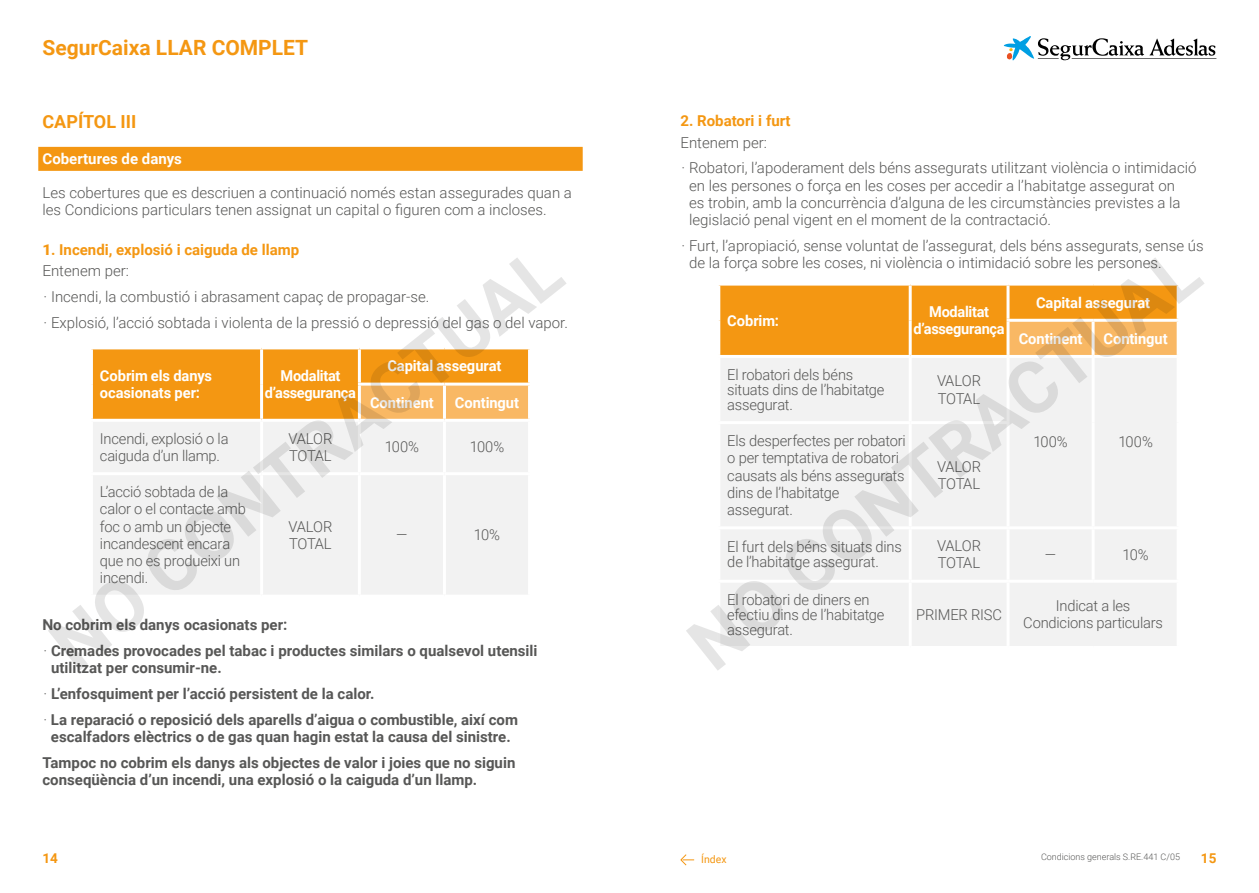
<style>
.page{position:relative;width:1259px;height:893px;background:#fff}
.page>*{position:absolute;margin:0;border:0;box-sizing:border-box;transform-origin:0 0}
.t1{font:700 72px "Roboto";color:#575756}
.t2{font:700 21px "Roboto";color:#f49712}
.t3{font:700 18px "Roboto";color:#f49712}
.t4{font:300 15px/17.2px "Roboto";color:#575756}
.t5{font:700 15px/25.8px "Roboto";color:#575756}
.t6{font:700 15px/17.2px "Roboto";letter-spacing:-.005em;color:#fff;text-align:center}
.t7{font:300 15px/17.2px "Roboto";letter-spacing:-.03em;color:#575756}
.t8{font:700 15px "Roboto";color:#f49712}
.t9{font:700 13.5px "Roboto";color:#f49712}
.t10{font:10.5px "Roboto";color:#f49712}
.t11{font:300 9px "Roboto";color:#575756}
.s1{font-weight:300}
</style>
<div class="page">
<svg style="left:1003px;top:36px;width:213px;height:24px"></svg>
<svg style="left:720px;top:286px;width:456px;height:69px;background:#f49d21"></svg>
<div style="left:721px;top:358px;width:455px;height:288px;background:#f2f2f2"></div>
<hr style="left:908px;top:286px;width:3px;height:34px;background:#fff">
<hr style="left:1006px;top:286px;width:3px;height:33px;background:#fff">
<hr style="left:908px;top:320px;width:3px;height:35px;background:#fff">
<hr style="left:1006px;top:319px;width:87px;height:3px;background:#fff">
<hr style="left:1006px;top:322px;width:3px;height:33px;background:#fff">
<hr style="left:1093px;top:319px;width:86px;height:3px;background:#fff">
<hr style="left:1091px;top:322px;width:3px;height:33px;background:#fff">
<hr style="left:1006px;top:358px;width:3px;height:63px;background:#fff">
<hr style="left:1091px;top:358px;width:3px;height:65px;background:#fff">
<hr style="left:717px;top:421px;width:193px;height:3px;background:#fff">
<hr style="left:910px;top:421px;width:99px;height:3px;background:#fff">
<hr style="left:1006px;top:424px;width:3px;height:102px;background:#fff">
<hr style="left:1091px;top:423px;width:3px;height:103px;background:#fff">
<hr style="left:717px;top:526px;width:193px;height:3px;background:#fff">
<hr style="left:910px;top:526px;width:98px;height:3px;background:#fff">
<hr style="left:1008px;top:526px;width:85px;height:3px;background:#fff">
<hr style="left:1006px;top:529px;width:3px;height:51px;background:#fff">
<hr style="left:1093px;top:526px;width:86px;height:3px;background:#fff">
<hr style="left:1091px;top:529px;width:3px;height:51px;background:#fff">
<hr style="left:717px;top:580px;width:193px;height:3px;background:#fff">
<hr style="left:910px;top:580px;width:98px;height:3px;background:#fff">
<hr style="left:1008px;top:580px;width:85px;height:3px;background:#fff">
<hr style="left:1006px;top:583px;width:3px;height:63px;background:#fff">
<hr style="left:1093px;top:580px;width:86px;height:3px;background:#fff">
<hr style="left:908px;top:358px;width:3px;height:63px;background:#fff">
<hr style="left:908px;top:424px;width:3px;height:102px;background:#fff">
<hr style="left:908px;top:529px;width:3px;height:51px;background:#fff">
<hr style="left:908px;top:583px;width:3px;height:63px;background:#fff">
<div style="left:38px;top:147px;width:545px;height:24px;background:#f49712"></div>
<svg style="left:93px;top:349px;width:435px;height:70px;background:#f59e23"></svg>
<div style="left:93px;top:422px;width:435px;height:172px;background:#f2f2f2"></div>
<hr style="left:260px;top:349px;width:3px;height:35px;background:#fff">
<hr style="left:358px;top:349px;width:3px;height:34px;background:#fff">
<hr style="left:260px;top:384px;width:3px;height:35px;background:#fff">
<hr style="left:358px;top:383px;width:86px;height:3px;background:#fff">
<hr style="left:358px;top:386px;width:3px;height:33px;background:#fff">
<hr style="left:444px;top:383px;width:87px;height:3px;background:#fff">
<hr style="left:443px;top:386px;width:3px;height:33px;background:#fff">
<hr style="left:358px;top:422px;width:3px;height:50px;background:#fff">
<hr style="left:443px;top:422px;width:3px;height:50px;background:#fff">
<hr style="left:90px;top:472px;width:171px;height:3px;background:#fff">
<hr style="left:261px;top:472px;width:98px;height:3px;background:#fff">
<hr style="left:359px;top:472px;width:85px;height:3px;background:#fff">
<hr style="left:358px;top:475px;width:3px;height:120px;background:#fff">
<hr style="left:444px;top:472px;width:87px;height:3px;background:#fff">
<hr style="left:443px;top:475px;width:3px;height:120px;background:#fff">
<hr style="left:260px;top:422px;width:3px;height:50px;background:#fff">
<hr style="left:260px;top:475px;width:3px;height:120px;background:#fff">
<svg style="left:680px;top:854px;width:15px;height:12px"></svg>
<h2 class="t2" style="left:43px;top:33px;width:267px">SegurCaixa LLAR COMPLET</h2>
<p class="t3" style="left:43px;top:109px;width:95px">CAPÍTOL III</p>
<p class="t6" style="left:43px;top:149px;width:141px">Cobertures de danys</p>
<p class="t4" style="left:43px;top:184px;width:531px">Les cobertures que es descriuen a continuació només estan assegurades quan a les Condicions particulars tenen assignat un capital o figuren com a incloses.</p>
<p class="t8" style="left:43px;top:239px;width:258px">1. Incendi, explosió i caiguda de llamp</p>
<p class="t4" style="left:43px;top:257px;width:527px;line-height:25.8px">Entenem per:<br>· Incendi, la combustió i abrasament capaç de propagar-se.<br>· Explosió, l’acció sobtada i violenta de la pressió o depressió del gas o del vapor.</p>
<p class="t6" style="left:100px;top:366px;width:114px;text-align:left">Cobrim els danys ocasionats per:</p>
<p class="t6" style="left:265px;top:366px;width:93px">Modalitat d’assegurança</p>
<p class="t8" style="left:680px;top:110px;width:112px">2. Robatori i furt</p>
<p class="t4" style="left:680px;top:129px;width:517px;line-height:25.8px">Entenem per:<br>· Robatori, l’apoderament dels béns assegurats utilitzant violència o intimidació</p>
<p class="t4" style="left:689px;top:176px;width:493px">en les persones o força en les coses per accedir a l’habitatge assegurat on es trobin, amb la concurrència d’alguna de les circumstàncies previstes a la legislació penal vigent en el moment de la contractació.</p>
<p class="t4" style="left:689px;top:236px;width:516px;text-indent:-8px">· Furt, l’apropiació, sense voluntat de l’assegurat, dels béns assegurats, sense ús de la força sobre les coses, ni violència o intimidació sobre les persones.</p>
<h1 class="t1" style="left:28px;top:611px;width:630px;rotate:-38deg">NO CONTRACTUAL</h1>
<h1 class="t1" style="left:665px;top:611px;width:630px;rotate:-38deg">NO CONTRACTUAL</h1>
<p class="t6" style="left:1036px;top:293px;width:116px">Capital assegurat</p>
<p class="t6" style="left:1018px;top:329px;width:65px">Continent</p>
<p class="t6" style="left:1103px;top:329px;width:66px">Contingut</p>
<p class="t6" style="left:727px;top:311px;width:53px">Cobrim:</p>
<p class="t6" style="left:913px;top:302px;width:93px">Modalitat d’assegurança</p>
<p class="t6" style="left:387px;top:357px;width:116px">Capital assegurat</p>
<p class="t6" style="left:370px;top:393px;width:65px">Continent</p>
<p class="t6" style="left:455px;top:393px;width:66px">Contingut</p>
<p class="t4" style="left:727px;top:366px;width:159px;line-height:15px">El robatori dels béns situats dins de l’habitatge assegurat.</p>
<p class="t7" style="left:937px;top:372px;width:45px">VALOR<br>TOTAL</p>
<p class="t4" style="left:727px;top:432px;width:180px">Els desperfectes per robatori</p>
<p class="t4" style="left:1033px;top:433px;width:36px">100%</p>
<p class="t4" style="left:1118px;top:433px;width:36px">100%</p>
<p class="t4" style="left:727px;top:449px;width:179px">o per temptativa de robatori causats als béns assegurats dins de l’habitatge assegurat.</p>
<p class="t7" style="left:937px;top:457px;width:45px">VALOR<br>TOTAL</p>
<p class="t4" style="left:727px;top:539px;width:176px;line-height:15px">El furt dels béns situats dins de l’habitatge assegurat.</p>
<p class="t7" style="left:937px;top:537px;width:45px">VALOR<br>TOTAL</p>
<p class="t4" style="left:100px;top:429px;width:130px">Incendi, explosió o la caiguda d’un llamp.</p>
<p class="t7" style="left:288px;top:429px;width:45px">VALOR<br>TOTAL</p>
<p class="t4" style="left:385px;top:438px;width:36px">100%</p>
<p class="t4" style="left:470px;top:438px;width:36px">100%</p>
<p class="t4" style="left:100px;top:483px;width:147px">L’acció sobtada de la calor o el contacte amb foc o amb un objecte incandescent encara que no es produeixi un incendi.</p>
<p class="t7" style="left:288px;top:517px;width:45px">VALOR<br>TOTAL</p>
<p class="t4" style="left:396px;top:526px;width:13px">—</p>
<p class="t4" style="left:474px;top:526px;width:28px">10%</p>
<p class="t4" style="left:1045px;top:545px;width:13px">—</p>
<p class="t4" style="left:1122px;top:545px;width:28px">10%</p>
<p class="t4" style="left:727px;top:591px;width:159px;line-height:15px">El robatori de diners en efectiu dins de l’habitatge assegurat.</p>
<p class="t4" style="left:916px;top:605px;width:88px">PRIMER RISC</p>
<p class="t4" style="left:1023px;top:596px;width:141px;text-align:center">Indicat a les<br>Condicions particulars</p>
<p class="t5" style="left:43px;top:611px;width:496px">No cobrim els danys ocasionats per:<br><span class="s1">·</span> Cremades provocades pel tabac i productes similars o qualsevol utensili</p>
<p class="t5" style="left:43px;top:654px;width:476px;text-indent:8px">utilitzat per consumir-ne.<br><span class="s1">·</span> L’enfosquiment per l’acció persistent de la calor.<br><span class="s1">·</span> La reparació o reposició dels aparells d’aigua o combustible, així com</p>
<p class="t5" style="left:42px;top:723px;width:474px;text-align:center">escalfadors elèctrics o de gas quan hagin estat la causa del sinistre.<br>Tampoc no cobrim els danys als objectes de valor i joies que no siguin</p>
<p class="t5" style="left:42px;top:766px;width:436px">conseqüència d’un incendi, una explosió o la caiguda d’un llamp.</p>
<p class="t9" style="left:43px;top:848px;width:17px">14</p>
<p class="t11" style="left:1041px;top:851px;width:140px">Condicions generals S.RE.441 C/05</p>
<p class="t9" style="left:1201px;top:848px;width:17px">15</p>
<p class="t10" style="left:701px;top:852px;width:27px">Índex</p>
</div>
